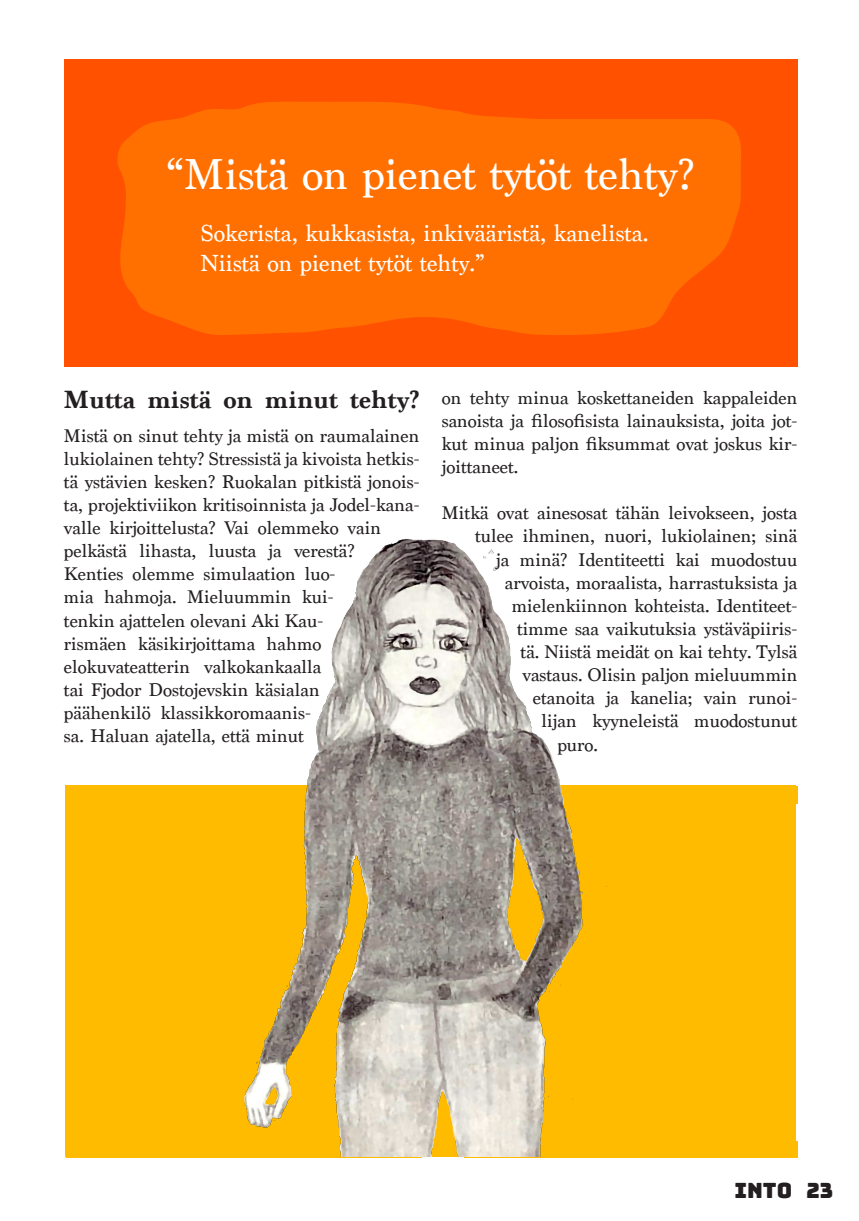
<style>
.page{position:relative;width:859px;height:1221px;background:#fff}
.page>*{position:absolute;margin:0;border:0;box-sizing:border-box;transform-origin:0 0}
.leipäteksti{font:45.5px "Marion";color:#fff}
.leipäteksti-2{font:700 26.25px "Marion";color:#231f20}
.leipäteksti-3{font:24.5px "Marion";color:#fff}
.t1{font:21px "Bungee";color:#231f20}
.leipäteksti-4{font:19.25px/23.1px "Marion";color:#231f20}
</style>
<div class="page">
<div style="left:64px;top:60px;width:733px;height:307px;background:#ff5100"></div>
<svg style="left:117px;top:101px;width:624px;height:234px;background:#ff6b00"></svg>
<div style="left:66px;top:785px;width:729px;height:371px;background:#fb0"></div>
<img style="left:244px;top:539px;width:363px;height:617px">
<p class="leipäteksti" style="left:166px;top:147px;width:529px">“Mistä on pienet tytöt tehty?</p>
<p class="leipäteksti-3" style="left:200px;top:219px;width:449px">Sokerista, kukkasista, inkivääristä, kanelista.</p>
<p class="leipäteksti-3" style="left:200px;top:248px;width:286px">Niistä on pienet tytöt tehty.”</p>
<p class="leipäteksti-2" style="left:64px;top:384px;width:357px">Mutta mistä on minut tehty?</p>
<p class="leipäteksti-4" style="left:64px;top:424px;width:357px">Mistä on sinut tehty ja mistä on raumalainen lukiolainen tehty? Stressistä ja kivoista hetkis&shy;tä ystävien kesken? Ruokalan pitkistä jonois&shy;ta, projektiviikon kritisoinnista ja Jodel-kana&shy;valle kirjoittelusta? Vai olemmeko vain pelkästä lihasta, luusta ja verestä?<br>Kenties olemme simulaation luo-<br>mia hahmoja. Mieluummin kui-<br>tenkin ajattelen olevani Aki Kau-<br>rismäen käsikirjoittama hahmo elokuvateatterin valkokankaalla<br>tai Fjodor Dostojevskin käsialan<br>päähenkilö klassikkoromaanis-<br>sa. Haluan ajatella, että minut</p>
<p class="leipäteksti-4" style="left:441px;top:386px;width:357px;text-align:justify">on tehty minua koskettaneiden kappaleiden sanoista ja filosofisista lainauksista, joita jot&shy;kut minua paljon fiksummat ovat joskus kir&shy;joittaneet.</p>
<p class="leipäteksti-4" style="left:441px;top:502px;width:357px">Mitkä ovat ainesosat tähän leivokseen, josta</p>
<p class="leipäteksti-4" style="left:475px;top:525px;width:323px">tulee ihminen, nuori, lukiolainen; sinä</p>
<p class="leipäteksti-4" style="left:496px;top:548px;width:303px">ja minä? Identiteetti kai muodostuu</p>
<p class="leipäteksti-4" style="left:504px;top:571px;width:294px">arvoista, moraalista, harrastuksista ja</p>
<p class="leipäteksti-4" style="left:511px;top:594px;width:287px">mielenkiinnon kohteista. Identiteet-</p>
<p class="leipäteksti-4" style="left:517px;top:617px;width:281px">timme saa vaikutuksia ystäväpiiris-</p>
<p class="leipäteksti-4" style="left:520px;top:640px;width:278px">tä. Niistä meidät on kai tehty. Tylsä</p>
<p class="leipäteksti-4" style="left:522px;top:663px;width:276px">vastaus. Olisin paljon mieluummin</p>
<p class="leipäteksti-4" style="left:532px;top:686px;width:266px">etanoita ja kanelia; vain runoi-</p>
<p class="leipäteksti-4" style="left:541px;top:709px;width:257px">lijan kyyneleistä muodostunut</p>
<p class="leipäteksti-4" style="left:557px;top:733px;width:42px">puro.</p>
<p class="t1" style="left:734px;top:1178px;width:100px">into 23</p>
</div>
